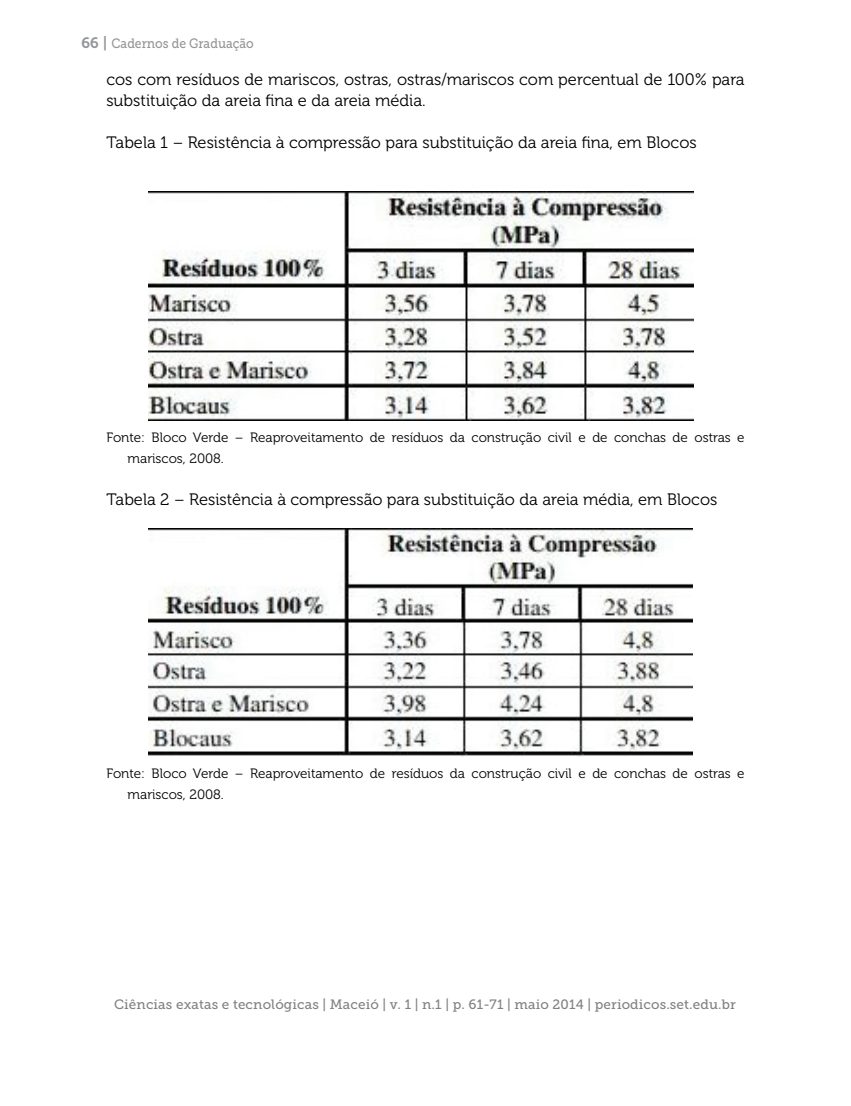
<style>
.page{position:relative;width:851px;height:1106px;background:#fff}
.page>*{position:absolute;margin:0;border:0;box-sizing:border-box;transform-origin:0 0}
.t1{font:16.5px/21px "Museo 300";color:#000}
.t2{font:13.5px/21px "Museo 300";color:#000}
.t3{font:13.5px "Museo Slab 500";letter-spacing:.01em;color:#808285}
.t4{font:13.5px "Museo Slab 500";color:#939598;scale:.9 1}
.s1{font-family:"Museo 700";font-size:15px}
</style>
<div class="page">
<img style="left:149px;top:191px;width:544px;height:230px">
<img style="left:149px;top:528px;width:543px;height:229px">
<p class="t4" style="left:82px;top:36px;width:193px"><span class="s1">66 |</span> Cadernos de Graduação</p>
<p class="t1" style="left:106px;top:69px;width:639px">cos com resíduos de mariscos, ostras, ostras/mariscos com percentual de 100% para substituição da areia fina e da areia média.</p>
<p class="t1" style="left:106px;top:132px;width:591px">Tabela 1 – Resistência à compressão para substituição da areia fina, em Blocos</p>
<p class="t2" style="left:128px;top:427px;width:618px;text-indent:-21px">Fonte: Bloco Verde – Reaproveitamento de resíduos da construção civil e de conchas de ostras e mariscos, 2008.</p>
<p class="t1" style="left:106px;top:489px;width:612px">Tabela 2 – Resistência à compressão para substituição da areia média, em Blocos</p>
<p class="t2" style="left:128px;top:763px;width:618px;text-indent:-21px">Fonte: Bloco Verde – Reaproveitamento de resíduos da construção civil e de conchas de ostras e mariscos, 2008.</p>
<p class="t3" style="left:114px;top:996px;width:623px">Ciências exatas e tecnológicas | Maceió | v. 1 | n.1 | p. 61-71 | maio 2014 | periodicos.set.edu.br</p>
</div>
